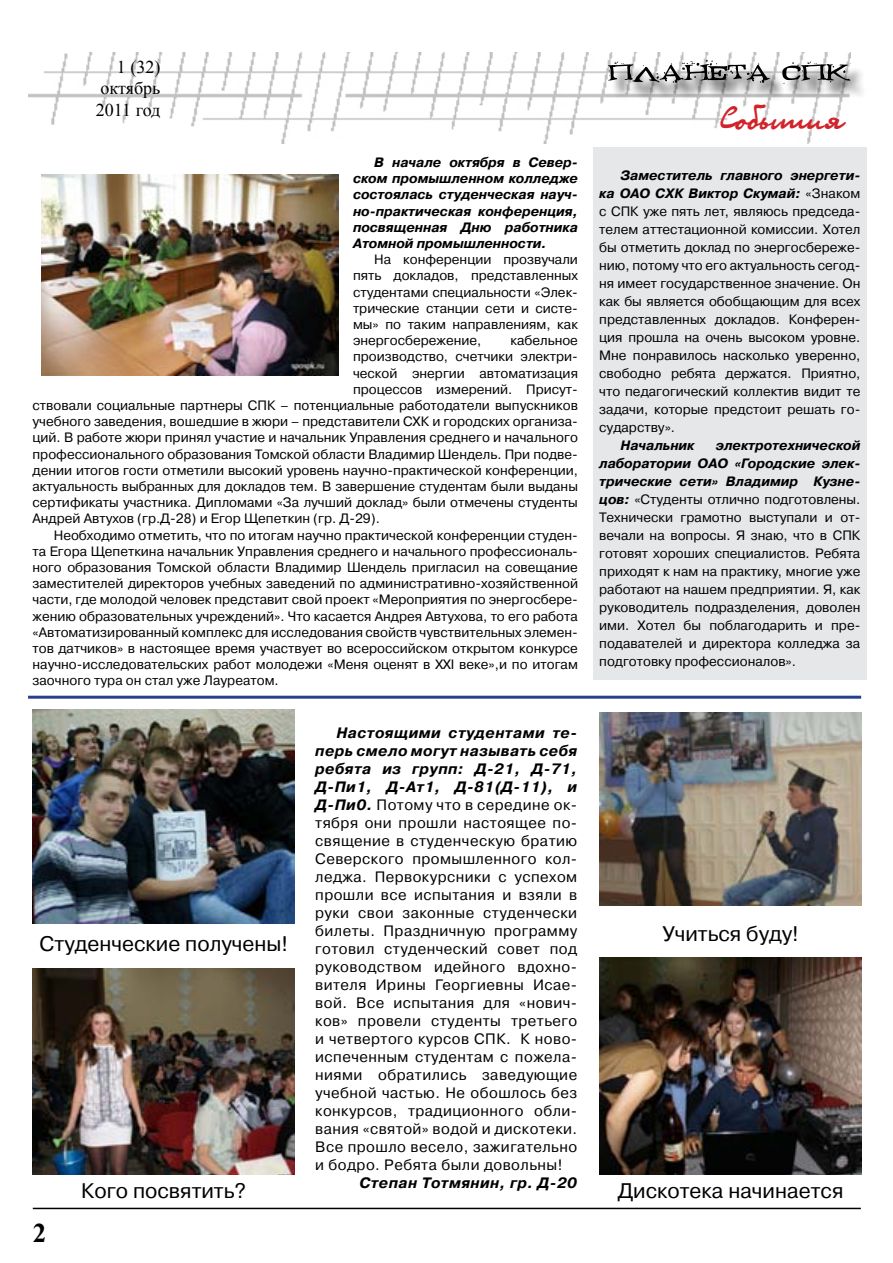
<style>
.page{position:relative;width:893px;height:1263px;background:#fff}
.page>*{position:absolute;margin:0;border:0;box-sizing:border-box;transform-origin:0 0}
.t1{font:36px "Olga CTT";color:#d2232a}
.t2{font:700 27px "Times New Roman";color:#000}
.t3{font:21px "Pragmatica WINC";color:#000}
.t4{font:18px/21.6px "Times New Roman";color:#000;text-align:justify}
.t5{font:15px/18px "Pragmatica WINC";letter-spacing:.03em;color:#000;text-align:justify}
.t6{font:italic 700 15px "Pragmatica WINC";letter-spacing:.03em;color:#000}
.t7{font:13.5px/18px "Pragmatica WINC";color:#000;text-align:justify}
.t8{font:italic 700 13.5px/16.2px "Pragmatica WINC";color:#000;text-align:justify}
.s1{font-weight:700;font-style:italic}
</style>
<div class="page">
<div style="left:593px;top:148px;width:273px;height:532px;background:#e6e7e8"></div>
<img style="left:28px;top:53px;width:822px;height:90px">
<div style="left:611px;top:63px;width:258px;height:39px;background:#000;opacity:.75"></div>
<svg style="left:608px;top:60px;width:242px;height:23px"></svg>
<hr style="left:33px;top:1208px;width:828px;height:1px;background:#000">
<img style="left:42px;top:174px;width:297px;height:201px">
<hr style="left:28px;top:696px;width:833px;height:3px;background:#25408f">
<img style="left:600px;top:713px;width:261px;height:192px">
<img style="left:600px;top:958px;width:261px;height:216px">
<img style="left:33px;top:710px;width:262px;height:214px">
<img style="left:33px;top:968px;width:262px;height:206px">
<h3 class="t4" style="left:96px;top:56px;width:66px;text-indent:21px">1 (32) октябрь 2011 год</h3>
<p class="t8" style="left:353px;top:154px;width:226px;text-indent:21px">В начале октября в Север&shy;ском промышленном колледже состоялась студенческая науч&shy;но-практическая конференция, посвященная Дню работника Атомной промышленности.</p>
<p class="t7" style="left:353px;top:252px;width:226px;line-height:16.2px;text-indent:21px">На конференции прозвучали пять докладов, представленных студентами специальности «Элек&shy;трические станции сети и систе&shy;мы» по таким направлениям, как энергосбережение,</p>
<p class="t7" style="left:510px;top:332px;width:69px">кабельное</p>
<p class="t7" style="left:353px;top:348px;width:226px">производство, счетчики электри-</p>
<p class="t7" style="left:353px;top:364px;width:226px">ческой энергии автоматизация</p>
<p class="t7" style="left:353px;top:380px;width:226px">процессов измерений. Присут-</p>
<p class="t7" style="left:33px;top:396px;width:547px">ствовали социальные партнеры СПК – потенциальные работодатели выпускников</p>
<p class="t7" style="left:33px;top:413px;width:547px">учебного заведения, вошедшие в жюри – представители СХК и городских организа-</p>
<p class="t7" style="left:33px;top:429px;width:547px">ций. В работе жюри принял участие и начальник Управления среднего и начального</p>
<p class="t7" style="left:33px;top:445px;width:547px">профессионального образования Томской области Владимир Шендель. При подве-</p>
<p class="t7" style="left:33px;top:461px;width:547px">дении итогов гости отметили высокий уровень научно-практической конференции,</p>
<p class="t7" style="left:33px;top:477px;width:547px">актуальность выбранных для докладов тем. В завершение студентам были выданы</p>
<p class="t7" style="left:33px;top:494px;width:547px">сертификаты участника. Дипломами «За лучший доклад» были отмечены студенты</p>
<p class="t7" style="left:33px;top:510px;width:349px">Андрей Автухов (гр.Д-28) и Егор Щепеткин (гр. Д-29).</p>
<p class="t7" style="left:54px;top:526px;width:526px">Необходимо отметить, что по итогам научно практической конференции студен-</p>
<p class="t7" style="left:33px;top:542px;width:547px">та Егора Щепеткина начальник Управления среднего и начального профессиональ-</p>
<p class="t7" style="left:33px;top:558px;width:547px">ного образования Томской области Владимир Шендель пригласил на совещание</p>
<p class="t7" style="left:33px;top:575px;width:547px">заместителей директоров учебных заведений по административно-хозяйственной</p>
<p class="t7" style="left:33px;top:591px;width:547px">части, где молодой человек представит свой проект «Мероприятия по энергосбере-</p>
<p class="t7" style="left:33px;top:607px;width:547px">жению образовательных учреждений». Что касается Андрея Автухова, то его работа</p>
<p class="t7" style="left:33px;top:623px;width:547px">«Автоматизированный комплекс для исследования свойств чувствительных элемен-</p>
<p class="t7" style="left:33px;top:639px;width:547px">тов датчиков» в настоящее время участвует во всероссийском открытом конкурсе</p>
<p class="t7" style="left:33px;top:656px;width:547px">научно-исследовательских работ молодежи «Меня оценят в XXI веке»,и по итогам</p>
<p class="t7" style="left:33px;top:672px;width:248px">заочного тура он стал уже Лауреатом.</p>
<h3 class="t3" style="left:40px;top:932px;width:250px">Студенческие получены!</h3>
<h2 class="t2" style="left:33px;top:1214px;width:15px">2</h2>
<h3 class="t3" style="left:81px;top:1179px;width:166px">Кого посвятить?</h3>
<p class="t5" style="left:315px;top:724px;width:264px;text-indent:21px"><span class="s1">Настоящими студентами те&shy;перь смело могут называть себя ребята из групп: Д-21, Д-71, Д-Пи1, Д-Ат1, Д-81(Д-11), и Д-Пи0.</span> Потому что в середине ок&shy;тября они прошли настоящее по&shy;священие в студенческую братию Северского промышленного кол&shy;леджа. Первокурсники с успехом прошли все испытания и взяли в руки свои законные студенчески билеты. Праздничную программу готовил студенческий совет под руководством идейного вдохно&shy;вителя Ирины Георгиевны Исае&shy;вой. Все испытания для «нович&shy;ков» провели студенты третьего и четвертого курсов СПК. К ново&shy;испеченным студентам с пожела&shy;ниями обратились заведующие учебной частью. Не обошлось без конкурсов, традиционного обли&shy;вания «святой» водой и дискотеки.<br>Все прошло весело, зажигательно и бодро. Ребята были довольны!</p>
<p class="t6" style="left:359px;top:1175px;width:219px">Степан Тотмянин, гр. Д-20</p>
<h1 class="t1" style="left:721px;top:93px;width:123px">События</h1>
<p class="t7" style="left:599px;top:166px;width:263px;text-indent:21px"><span class="s1">Заместитель главного энергети&shy;ка ОАО СХК Виктор Скумай:</span> «Знаком с СПК уже пять лет, являюсь председа&shy;телем аттестационной комиссии. Хотел бы отметить доклад по энергосбереже&shy;нию, потому что его актуальность сегод&shy;ня имеет государственное значение. Он как бы является обобщающим для всех представленных докладов. Конферен&shy;ция прошла на очень высоком уровне.<br>Мне понравилось насколько уверенно, свободно ребята держатся. Приятно, что педагогический коллектив видит те задачи, которые предстоит решать го&shy;сударству».</p>
<p class="t8" style="left:620px;top:437px;width:76px">Начальник</p>
<p class="t7" style="left:599px;top:436px;width:263px;text-indent:116px"><span class="s1">электротехнической лаборатории ОАО «Городские элек&shy;трические сети» Владимир Кузне&shy;цов:</span> «Студенты отлично подготовлены.<br>Технически грамотно выступали и от&shy;вечали на вопросы. Я знаю, что в СПК готовят хороших специалистов. Ребята приходят к нам на практику, многие уже работают на нашем предприятии. Я, как руководитель подразделения, доволен ими. Хотел бы поблагодарить и пре&shy;подавателей и директора колледжа за подготовку профессионалов».</p>
<h3 class="t3" style="left:662px;top:922px;width:138px">Учиться буду!</h3>
<h3 class="t3" style="left:618px;top:1179px;width:227px">Дискотека начинается</h3>
</div>
